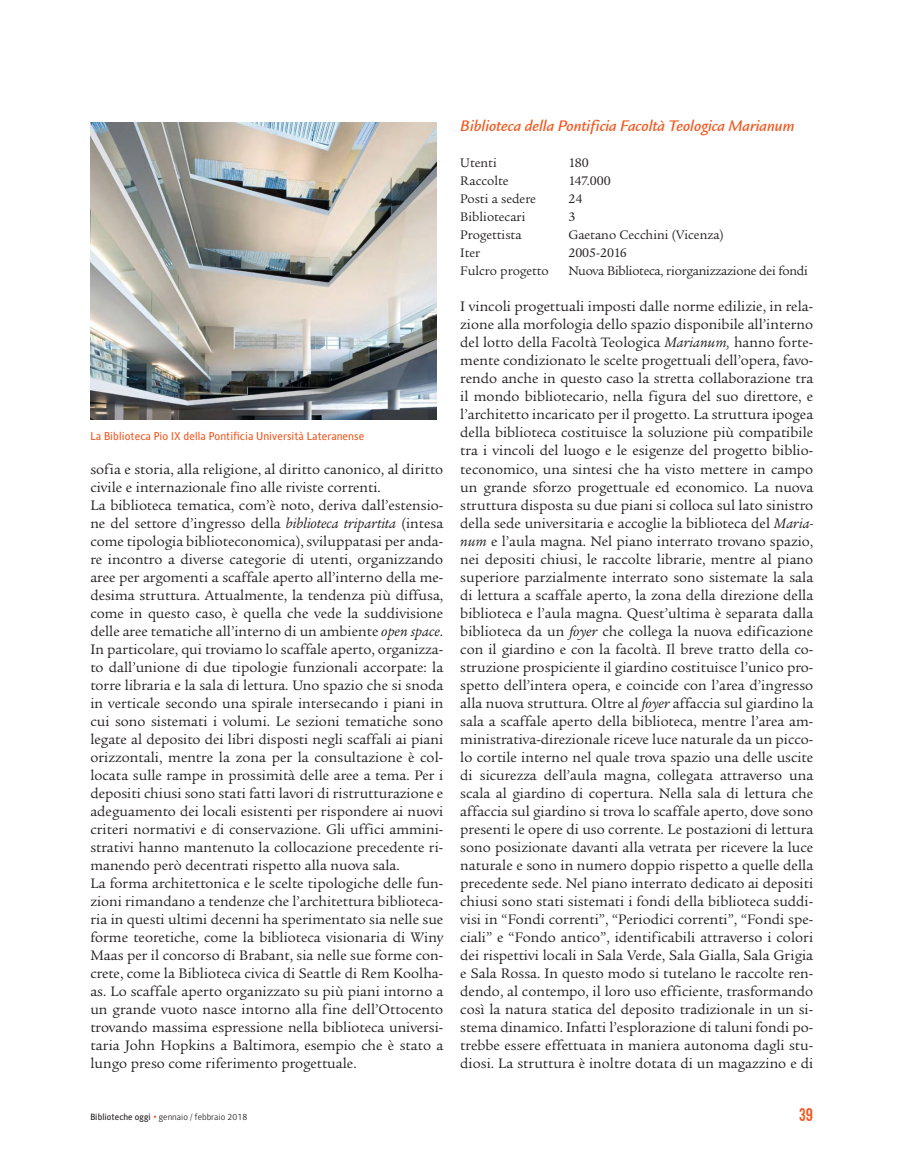
<style>
.page{position:relative;width:906px;height:1159px;background:#fff}
.page>*{position:absolute;margin:0;border:0;box-sizing:border-box;transform-origin:0 0}
.t1{font:18px "Alternate Gothic No 2 BT";color:#f15921}
.testi{font:16.5px "Legacy Sans Md ITCTT Medium Ita";color:#f15921}
.testi-2{font:15px/18px "Legacy Ser ITC";color:#231f20;text-align:justify}
.testi-3{font:13.5px "Legacy Ser ITC";color:#231f20}
.testi-4{font:13.5px "Legacy Ser ITC";letter-spacing:-.02em;color:#231f20}
.dida{font:11.25px "Alber";color:#f15921}
.t2{font:300 9px "Alber";color:#231f20}
.s1{font-style:italic}
.s2{font-weight:400}
.s3{font-weight:700;font-style:italic;color:#f15921}
</style>
<div class="page">
<img style="left:90px;top:123px;width:346px;height:296px">
<p class="dida" style="left:90px;top:429px;width:275px">La Biblioteca Pio IX della Pontificia Università Lateranense</p>
<p class="testi-2" style="left:90px;top:460px;width:354px">sofia e storia, alla religione, al diritto canonico, al diritto civile e internazionale fino alle riviste correnti.</p>
<p class="testi-2" style="left:90px;top:496px;width:354px">La biblioteca tematica, com’è noto, deriva dall’estensio&shy;ne del settore d’ingresso della <span class="s1">biblioteca tripartita</span> (intesa come tipologia biblioteconomica), sviluppatasi per anda&shy;re incontro a diverse categorie di utenti, organizzando aree per argomenti a scaffale aperto all’interno della me&shy;desima struttura. Attualmente, la tendenza più diffusa, come in questo caso, è quella che vede la suddivisione delle aree tematiche all’interno di un ambiente <span class="s1">open space</span>.<br>In particolare, qui troviamo lo scaffale aperto, organizza&shy;to dall’unione di due tipologie funzionali accorpate: la torre libraria e la sala di lettura. Uno spazio che si snoda in verticale secondo una spirale intersecando i piani in cui sono sistemati i volumi. Le sezioni tematiche sono legate al deposito dei libri disposti negli scaffali ai piani orizzontali, mentre la zona per la consultazione è col&shy;locata sulle rampe in prossimità delle aree a tema. Per i depositi chiusi sono stati fatti lavori di ristrutturazione e adeguamento dei locali esistenti per rispondere ai nuovi criteri normativi e di conservazione. Gli uffici ammini&shy;strativi hanno mantenuto la collocazione precedente ri&shy;manendo però decentrati rispetto alla nuova sala.</p>
<p class="testi-2" style="left:90px;top:874px;width:354px">La forma architettonica e le scelte tipologiche delle fun&shy;zioni rimandano a tendenze che l’architettura biblioteca&shy;ria in questi ultimi decenni ha sperimentato sia nelle sue forme teoretiche, come la biblioteca visionaria di Winy Maas per il concorso di Brabant, sia nelle sue forme con&shy;crete, come la Biblioteca civica di Seattle di Rem Koolha&shy;as. Lo scaffale aperto organizzato su più piani intorno a un grande vuoto nasce intorno alla fine dell’Ottocento trovando massima espressione nella biblioteca universi&shy;taria John Hopkins a Baltimora, esempio che è stato a lungo preso come riferimento progettuale.</p>
<p class="testi" style="left:460px;top:117px;width:336px">Biblioteca della Pontificia Facoltà Teologica Marianum</p>
<p class="testi-3" style="left:460px;top:155px;width:38px">Utenti</p>
<p class="testi-3" style="left:568px;top:155px;width:22px">180</p>
<p class="testi-3" style="left:460px;top:173px;width:50px">Raccolte</p>
<p class="testi-3" style="left:568px;top:173px;width:44px">147.000</p>
<p class="testi-3" style="left:460px;top:191px;width:77px">Posti a sedere</p>
<p class="testi-3" style="left:568px;top:191px;width:16px">24</p>
<p class="testi-3" style="left:460px;top:209px;width:67px">Bibliotecari</p>
<p class="testi-3" style="left:568px;top:209px;width:8px">3</p>
<p class="testi-3" style="left:460px;top:227px;width:63px">Progettista</p>
<p class="testi-3" style="left:568px;top:227px;width:157px">Gaetano Cecchini (Vicenza)</p>
<p class="testi-3" style="left:460px;top:245px;width:21px">Iter</p>
<p class="testi-3" style="left:568px;top:245px;width:60px">2005-2016</p>
<p class="testi-3" style="left:460px;top:263px;width:90px">Fulcro progetto</p>
<p class="testi-4" style="left:568px;top:263px;width:241px">Nuova Biblioteca, riorganizzazione dei fondi</p>
<p class="testi-2" style="left:460px;top:298px;width:354px">I vincoli progettuali imposti dalle norme edilizie, in rela&shy;zione alla morfologia dello spazio disponibile all’interno del lotto della Facoltà Teologica <span class="s1">Marianum,</span> hanno forte&shy;mente condizionato le scelte progettuali dell’opera, favo&shy;rendo anche in questo caso la stretta collaborazione tra il mondo bibliotecario, nella figura del suo direttore, e l’architetto incaricato per il progetto. La struttura ipogea della biblioteca costituisce la soluzione più compatibile tra i vincoli del luogo e le esigenze del progetto biblio&shy;teconomico, una sintesi che ha visto mettere in campo un grande sforzo progettuale ed economico. La nuova struttura disposta su due piani si colloca sul lato sinistro della sede universitaria e accoglie la biblioteca del <span class="s1">Maria&shy;num</span> e l’aula magna. Nel piano interrato trovano spazio, nei depositi chiusi, le raccolte librarie, mentre al piano superiore parzialmente interrato sono sistemate la sala di lettura a scaffale aperto, la zona della direzione della biblioteca e l’aula magna. Quest’ultima è separata dalla biblioteca da un <span class="s1">foyer</span> che collega la nuova edificazione con il giardino e con la facoltà. Il breve tratto della co&shy;struzione prospiciente il giardino costituisce l’unico pro&shy;spetto dell’intera opera, e coincide con l’area d’ingresso alla nuova struttura. Oltre al <span class="s1">foyer</span> affaccia sul giardino la sala a scaffale aperto della biblioteca, mentre l’area am&shy;ministrativa-direzionale riceve luce naturale da un picco&shy;lo cortile interno nel quale trova spazio una delle uscite di sicurezza dell’aula magna, collegata attraverso una scala al giardino di copertura. Nella sala di lettura che affaccia sul giardino si trova lo scaffale aperto, dove sono presenti le opere di uso corrente. Le postazioni di lettura sono posizionate davanti alla vetrata per ricevere la luce naturale e sono in numero doppio rispetto a quelle della precedente sede. Nel piano interrato dedicato ai depositi chiusi sono stati sistemati i fondi della biblioteca suddi&shy;visi in “Fondi correnti”, “Periodici correnti”, “Fondi spe&shy;ciali” e “Fondo antico”, identificabili attraverso i colori dei rispettivi locali in Sala Verde, Sala Gialla, Sala Grigia e Sala Rossa. In questo modo si tutelano le raccolte ren&shy;dendo, al contempo, il loro uso efficiente, trasformando così la natura statica del deposito tradizionale in un si&shy;stema dinamico. Infatti l’esplorazione di taluni fondi po&shy;trebbe essere effettuata in maniera autonoma dagli stu&shy;diosi. La struttura è inoltre dotata di un magazzino e di</p>
<p class="t2" style="left:90px;top:1111px;width:158px"><span class="s2">Biblioteche oggi</span> <span class="s3">•</span> gennaio / febbraio 2018</p>
<p class="t1" style="left:799px;top:1104px;width:16px">39</p>
</div>
